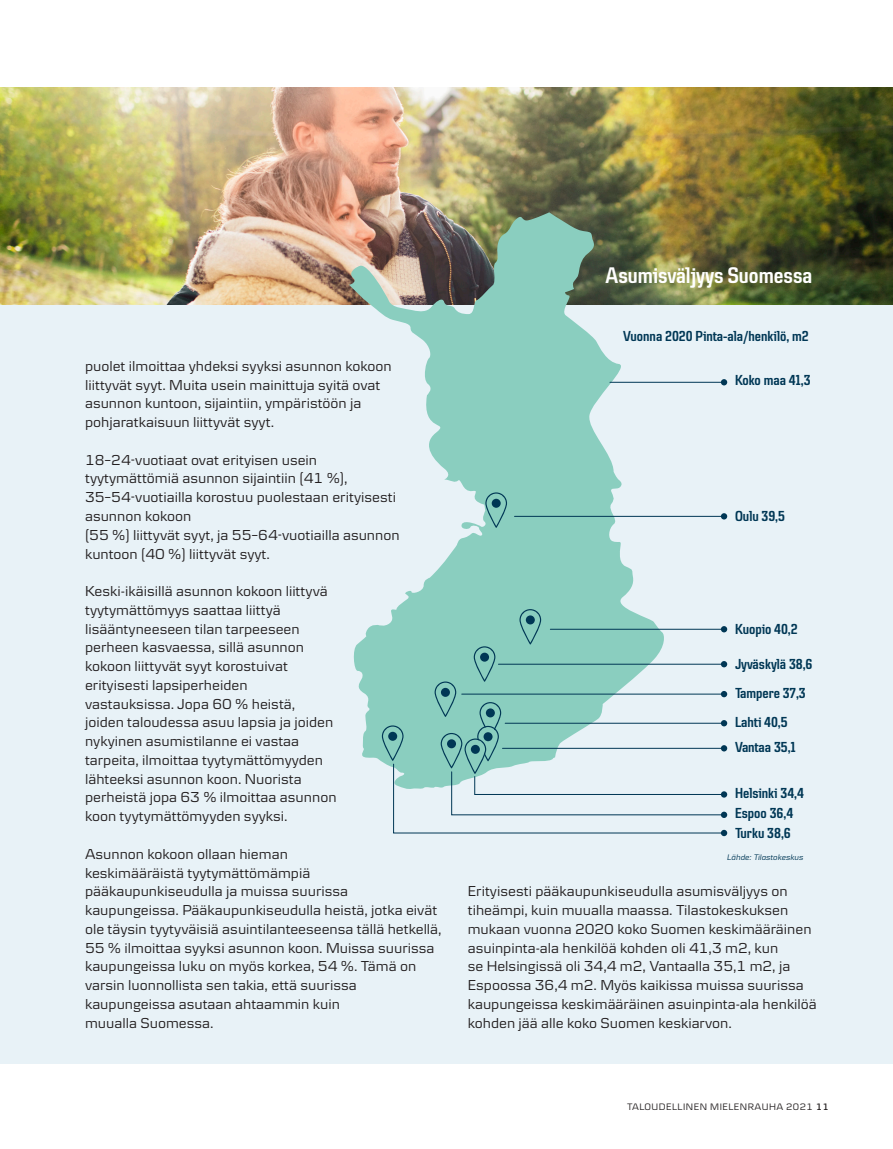
<style>
.page{position:relative;width:893px;height:1149px;background:#fff}
.page>*{position:absolute;margin:0;border:0;box-sizing:border-box;transform-origin:0 0}
.t1{font:600 condensed 23.55px "Danske";color:#fff}
.t2{font:600 condensed 15.15px "Danske";color:#003755}
.t3{font:15px/18.8px "Danske Textv 2";color:#231f20}
.t4{font:9.75px "Danske Textv 2";letter-spacing:.04em;color:#231f20}
.t5{font:italic 8.4px "Danske Textv 2";color:#003755}
.s1{font-family:"Danske Headline";font-weight:600}
</style>
<div class="page">
<div style="left:0;top:304px;width:893px;height:759px;background:#e8f2f7"></div>
<img style="left:0;top:87px;width:893px;height:217px">
<svg style="left:349px;top:212px;width:317px;height:550px;fill:#8acebf"></svg>
<hr style="left:610px;top:382px;width:114px;height:1px;background:#003755">
<svg style="left:721px;top:379px;width:6px;height:6px"></svg>
<svg style="left:485px;top:492px;width:22px;height:35px"></svg>
<div style="left:492px;top:498px;width:9px;height:9px;background:#003755;border-radius:50%"></div>
<hr style="left:514px;top:516px;width:210px;height:1px;background:#003755">
<svg style="left:721px;top:513px;width:6px;height:6px"></svg>
<svg style="left:382px;top:609px;width:345px;height:226px"></svg>
<p class="t3" style="left:85px;top:356px;width:308px">puolet ilmoittaa yhdeksi syyksi asunnon kokoon liittyvät syyt. Muita usein mainittuja syitä ovat asunnon kuntoon, sijaintiin, ympäristöön ja pohjaratkaisuun liittyvät syyt.</p>
<p class="t3" style="left:85px;top:450px;width:313px">18–24-vuotiaat ovat erityisen usein tyytymättömiä asunnon sijaintiin (41 %), 35–54-vuotiailla korostuu puolestaan erityisesti asunnon kokoon</p>
<p class="t3" style="left:85px;top:525px;width:316px">(55 %) liittyvät syyt, ja 55–64-vuotiailla asunnon kuntoon (40 %) liittyvät syyt.</p>
<p class="t3" style="left:85px;top:581px;width:253px">Keski-ikäisillä asunnon kokoon liittyvä tyytymättömyys saattaa liittyä lisääntyneeseen tilan tarpeeseen perheen kasvaessa, sillä asunnon kokoon liittyvät syyt korostuivat erityisesti lapsiperheiden vastauksissa. Jopa 60 % heistä, joiden taloudessa asuu lapsia ja joiden nykyinen asumistilanne ei vastaa tarpeita, ilmoittaa tyytymättömyyden lähteeksi asunnon koon. Nuorista perheistä jopa 63 % ilmoittaa asunnon koon tyytymättömyyden syyksi.</p>
<p class="t3" style="left:85px;top:843px;width:358px">Asunnon kokoon ollaan hieman<br>keskimääräistä tyytymättömämpiä pääkaupunkiseudulla ja muissa suurissa kaupungeissa. Pääkaupunkiseudulla heistä, jotka eivät ole täysin tyytyväisiä asuintilanteeseensa tällä hetkellä, 55 % ilmoittaa syyksi asunnon koon. Muissa suurissa kaupungeissa luku on myös korkea, 54 %. Tämä on varsin luonnollista sen takia, että suurissa</p>
<p class="t3" style="left:85px;top:993px;width:256px">kaupungeissa asutaan ahtaammin kuin</p>
<p class="t3" style="left:85px;top:1012px;width:130px">muualla Suomessa.</p>
<p class="t1" style="left:606px;top:262px;width:208px">Asumisväljyys Suomessa</p>
<p class="t2" style="left:623px;top:327px;width:187px">Vuonna 2020 Pinta-ala/henkilö, m2</p>
<p class="t2" style="left:735px;top:371px;width:77px">Koko maa 41,3</p>
<p class="t2" style="left:735px;top:507px;width:52px">Oulu 39,5</p>
<p class="t2" style="left:735px;top:620px;width:64px">Kuopio 40,2</p>
<p class="t2" style="left:735px;top:655px;width:79px">Jyväskylä 38,6</p>
<p class="t2" style="left:735px;top:684px;width:72px">Tampere 37,3</p>
<p class="t2" style="left:735px;top:713px;width:54px">Lahti 40,5</p>
<p class="t2" style="left:735px;top:738px;width:62px">Vantaa 35,1</p>
<p class="t2" style="left:735px;top:784px;width:70px">Helsinki 34,4</p>
<p class="t2" style="left:735px;top:824px;width:57px">Turku 38,6</p>
<p class="t2" style="left:735px;top:804px;width:60px">Espoo 36,4</p>
<p class="t5" style="left:727px;top:852px;width:78px">Lähde: Tilastokeskus</p>
<p class="t3" style="left:468px;top:881px;width:351px">Erityisesti pääkaupunkiseudulla asumisväljyys on tiheämpi, kuin muualla maassa. Tilastokeskuksen mukaan vuonna 2020 koko Suomen keskimääräinen asuinpinta-ala henkilöä kohden oli 41,3 m2, kun<br>se Helsingissä oli 34,4 m2, Vantaalla 35,1 m2, ja Espoossa 36,4 m2. Myös kaikissa muissa suurissa kaupungeissa keskimääräinen asuinpinta-ala henkilöä kohden jää alle koko Suomen keskiarvon.</p>
<p class="t4" style="left:627px;top:1100px;width:203px">TALOUDELLINEN MIELENRAUHA 2021 <span class="s1">11</span></p>
</div>
